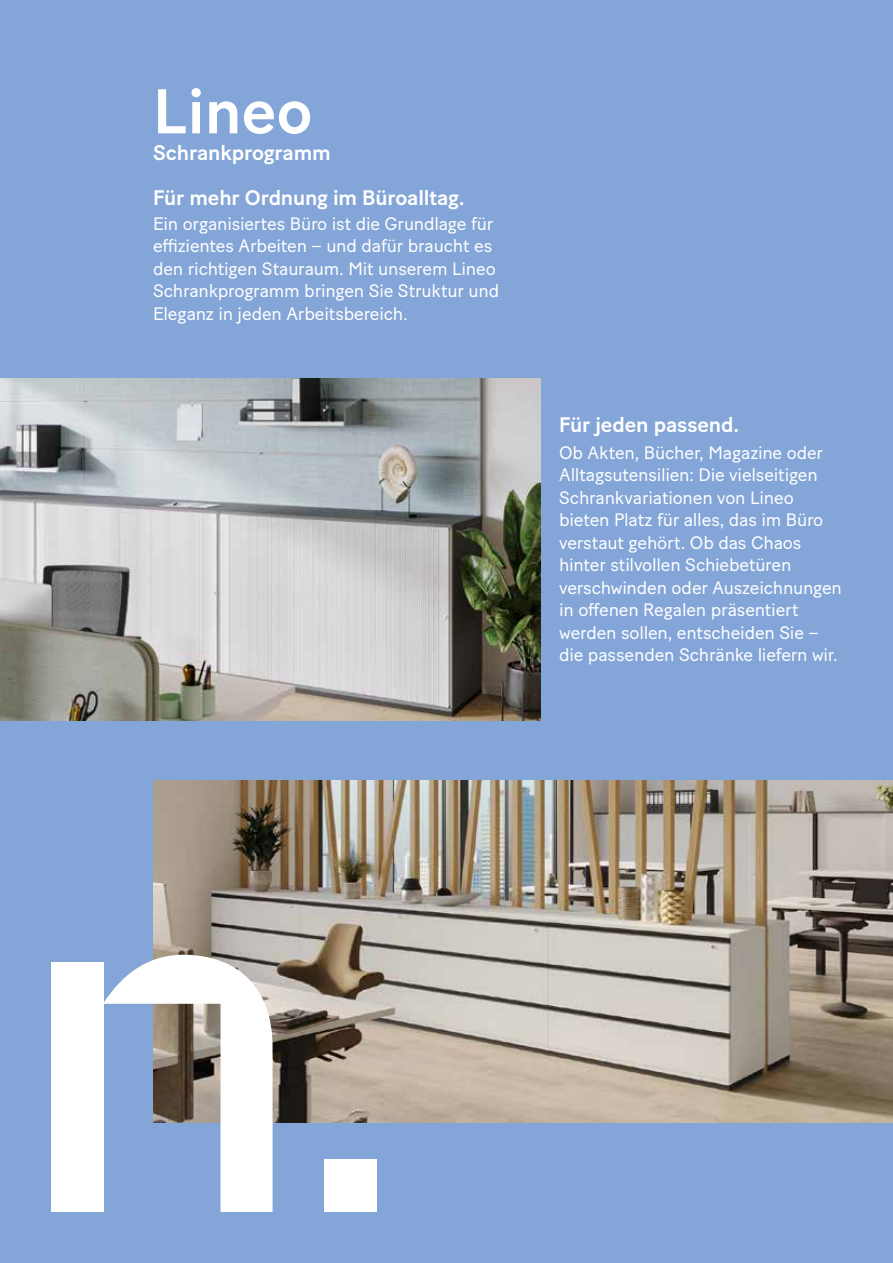
<style>
.page{position:relative;width:893px;height:1263px;background:#83a5d7}
.page>*{position:absolute;margin:0;border:0;box-sizing:border-box;transform-origin:0 0}
.t1{font:500 63px "Baton Turbo";letter-spacing:.005em;color:#fff}
.t2{font:500 21px/45px "Baton Turbo";letter-spacing:-.01em;color:#fff}
.t3{font:18px/22.5px "Baton Turbo";letter-spacing:-.01em;color:#fff}
</style>
<div class="page">
<img style="left:0;top:378px;width:540px;height:343px">
<img style="left:153px;top:780px;width:740px;height:343px">
<svg style="left:103px;top:955px;width:170px;height:257px"></svg>
<div style="left:325px;top:1160px;width:52px;height:52px;background:#fff"></div>
<div style="left:51px;top:963px;width:52px;height:249px;background:#fff"></div>
<h1 class="t1" style="left:153px;top:63px;width:161px">Lineo</h1>
<p class="t2" style="left:153px;top:129px;width:313px">Schrankprogramm<br>Für mehr Ordnung im Büroalltag.</p>
<p class="t3" style="left:153px;top:211px;width:348px">Ein organisiertes Büro ist die Grundlage für effizientes Arbeiten – und dafür braucht es den richtigen Stauraum. Mit unserem Lineo Schrankprogramm bringen Sie Struktur und Eleganz in jeden Arbeitsbereich.</p>
<p class="t2" style="left:559px;top:401px;width:182px">Für jeden passend.</p>
<p class="t3" style="left:559px;top:440px;width:284px">Ob Akten, Bücher, Magazine oder Alltagsutensilien: Die vielseitigen Schrankvariationen von Lineo bieten Platz für alles, das im Büro verstaut gehört. Ob das Chaos hinter stilvollen Schiebetüren verschwinden oder Auszeichnungen in offenen Regalen präsentiert werden sollen, entscheiden Sie – die passenden Schränke liefern wir.</p>
</div>
